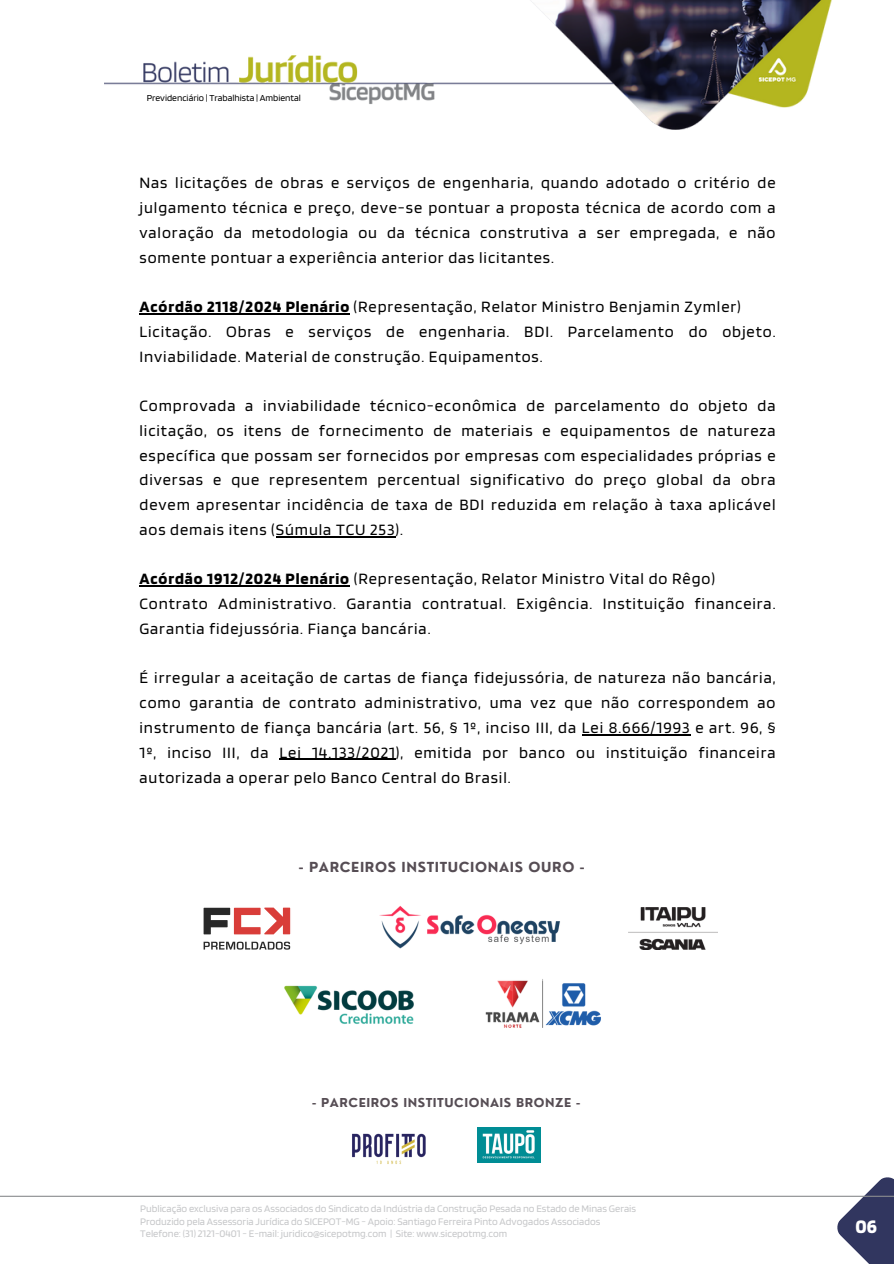
<style>
.page{position:relative;width:894px;height:1264px;background:#fff}
.page>*{position:absolute;margin:0;border:0;box-sizing:border-box;transform-origin:0 0}
.t1{font:700 19.95px "Blinker";color:#fff}
.t2{font:16.5px/24.8px "Blinker";letter-spacing:.055em;color:#000;text-align:justify}
.t3{font:700 13.5px "Nourd";letter-spacing:.045em;color:#564d54}
.t4{font:700 12px "Nourd";letter-spacing:.045em;color:#564d54}
.t5{font:10.5px "Blinker";color:#c6c7c9}
.t6{font:9.6px "Blinker";color:#000}
.s1{font-weight:700}
</style>
<div class="page">
<img style="left:105px;top:0;width:727px;height:129px">
<svg style="left:835px;top:1177px;width:58px;height:86px"></svg>
<hr style="left:0;top:1195px;width:893px;height:1px;background:#8a8c8f">
<hr style="left:139px;top:313px;width:211px;height:1px;background:#000">
<hr style="left:276px;top:536px;width:119px;height:1px;background:#000">
<hr style="left:139px;top:585px;width:211px;height:1px;background:#000">
<hr style="left:581px;top:734px;width:109px;height:1px;background:#000">
<hr style="left:279px;top:759px;width:117px;height:1px;background:#000">
<img style="left:485px;top:979px;width:116px;height:49px">
<img style="left:352px;top:1133px;width:74px;height:31px">
<img style="left:477px;top:1127px;width:63px;height:35px">
<img style="left:203px;top:907px;width:88px;height:43px">
<img style="left:284px;top:985px;width:130px;height:39px">
<img style="left:628px;top:907px;width:89px;height:42px">
<img style="left:379px;top:906px;width:181px;height:43px">
<p class="t6" style="left:147px;top:92px;width:156px">Previdenciário | Trabalhista | Ambiental</p>
<h1 class="t2" style="left:139px;top:170px;width:637px">Nas licitações de obras e serviços de engenharia, quando adotado o critério de julgamento técnica e preço, deve-se pontuar a proposta técnica de acordo com a valoração da metodologia ou da técnica construtiva a ser empregada, e não somente pontuar a experiência anterior das licitantes.</h1>
<h1 class="t2" style="left:139px;top:294px;width:637px;text-align:left"><span class="s1">Acórdão 2118/2024 Plenário</span> (Representação, Relator Ministro Benjamin Zymler)<br>Licitação. Obras e serviços de engenharia. BDI. Parcelamento do objeto.<br>Inviabilidade. Material de construção. Equipamentos.</h1>
<p class="t2" style="left:139px;top:393px;width:637px">Comprovada a inviabilidade técnico-econômica de parcelamento do objeto da licitação, os itens de fornecimento de materiais e equipamentos de natureza específica que possam ser fornecidos por empresas com especialidades próprias e diversas e que representem percentual significativo do preço global da obra devem apresentar incidência de taxa de BDI reduzida em relação à taxa aplicável aos demais itens (Súmula TCU 253).</p>
<p class="t2" style="left:139px;top:566px;width:637px;text-align:left"><span class="s1">Acórdão 1912/2024 Plenário</span> (Representação, Relator Ministro Vital do Rêgo)<br>Contrato Administrativo. Garantia contratual. Exigência. Instituição financeira.<br>Garantia fidejussória. Fiança bancária.</p>
<p class="t2" style="left:139px;top:665px;width:637px">É irregular a aceitação de cartas de fiança fidejussória, de natureza não bancária, como garantia de contrato administrativo, uma vez que não correspondem ao instrumento de fiança bancária (art. 56, § 1º, inciso III, da Lei 8.666/1993 e art. 96, § 1º, inciso III, da Lei 14.133/2021), emitida por banco ou instituição financeira autorizada a operar pelo Banco Central do Brasil.</p>
<p class="t3" style="left:299px;top:858px;width:287px">- PARCEIROS INSTITUCIONAIS OURO -</p>
<p class="t4" style="left:312px;top:1094px;width:269px">- PARCEIROS INSTITUCIONAIS BRONZE -</p>
<p class="t5" style="left:140px;top:1202px;width:497px">Publicação exclusiva para os Associados do Sindicato da Indústria da Construção Pesada no Estado de Minas Gerais</p>
<h1 class="t5" style="left:140px;top:1214px;width:461px">Produzido pela Assessoria Jurídica do SICEPOT-MG - Apoio: Santiago Ferreira Pinto Advogados Associados</h1>
<h1 class="t5" style="left:140px;top:1226px;width:368px">Telefone: (31) 2121-0401 - E-mail: juridico@sicepotmg.com | Site: www.sicepotmg.com</h1>
<h1 class="t1" style="left:855px;top:1213px;width:23px">06</h1>
</div>
